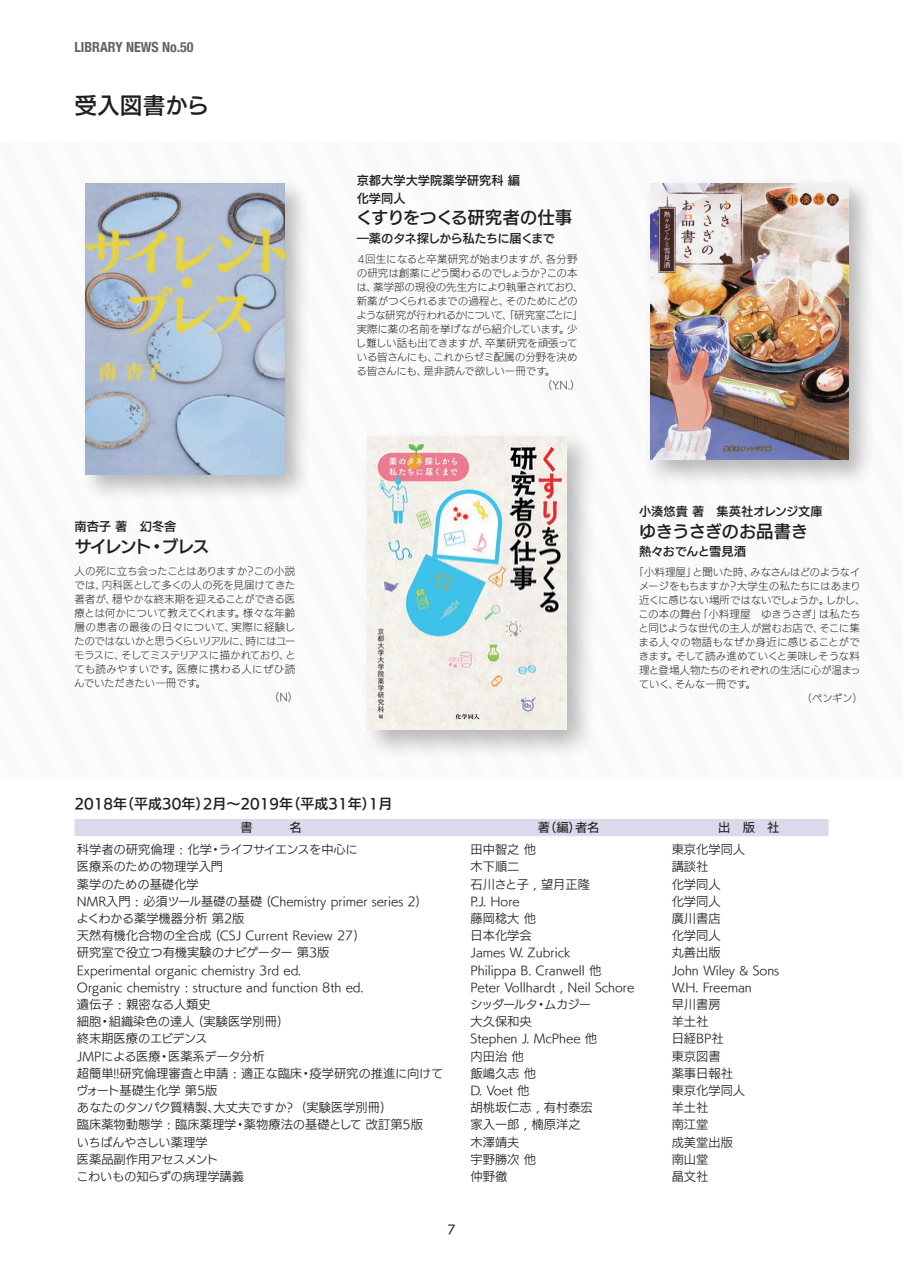
<style>
.page{position:relative;width:903px;height:1275px;background:#fff}
.page>*{position:absolute;margin:0;border:0;box-sizing:border-box;transform-origin:0 0}
.t1{font:22.75px "UD Kakugo Small Pr 6 N DB";color:#231f20}
.t2{font:17.5px "UD Kakugo Small Pr 6 N DB";letter-spacing:-.04em;color:#231f20}
.t3{font:17.5px "UD Kakugo Small Pr 6 N DB";letter-spacing:-.03em;color:#231f20}
.t4{font:17.5px "UD Kakugo Small Pr 6 N DB";letter-spacing:-.14em;color:#231f20}
.t5{font:14px "UD Kakugo Small Pr 6 N DB";color:#231f20}
.t6{font:700 condensed 14px "Helvetica Neue";color:#636366}
.t7{font:12.25px "UD Kakugo Small Pr 6 N R";color:#231f20}
.t8{font:12.25px "UD Kakugo Small Pr 6 N DB";color:#231f20}
.t9{font:12.25px "UD Kakugo Small Pr 6 N R";letter-spacing:-.02em;color:#231f20}
.t10{font:12.25px "UD Kakugo Small Pr 6 N DB";letter-spacing:-.05em;color:#231f20}
.t11{font:12.25px "UD Kakugo Small Pr 6 N M";color:#231f20}
.t12{font:12.25px "UD Kakugo Small Pr 6 N R";letter-spacing:-.085em;color:#231f20}
.t13{font:12.25px "UD Kakugo Small Pr 6 N R";letter-spacing:-.035em;color:#231f20}
.t14{font:12.25px "UD Kakugo Small Pr 6 N DB";letter-spacing:-.03em;color:#231f20}
.t15{font:10.5px/14px "UD Kakugo Small Pr 6 N L";letter-spacing:-.015em;color:#231f20}
</style>
<div class="page">
<div style="left:0;top:143px;width:903px;height:636px;background:#fbfbfb"></div>
<div style="left:80px;top:178px;width:231px;height:324px;background:#231f20;opacity:.3"></div>
<img style="left:85px;top:184px;width:199px;height:291px">
<div style="left:644px;top:177px;width:232px;height:310px;background:#231f20;opacity:.3"></div>
<img style="left:650px;top:183px;width:199px;height:277px">
<div style="left:361px;top:429px;width:235px;height:331px;background:#231f20;opacity:.3"></div>
<img style="left:368px;top:436px;width:198px;height:294px">
<div style="left:74px;top:819px;width:754px;height:17px;background:#dbd9ec"></div>
<p class="t6" style="left:74px;top:35px;width:121px">LIBRARY NEWS No.50</p>
<p class="t1" style="left:74px;top:93px;width:136px">受入図書から</p>
<p class="t8" style="left:357px;top:174px;width:165px">京都大学大学院薬学研究科編</p>
<p class="t8" style="left:357px;top:191px;width:50px">化学同人</p>
<p class="t2" style="left:356px;top:208px;width:218px">くすりをつくる研究者の仕事</p>
<p class="t10" style="left:357px;top:231px;width:200px">―薬のタネ探しから私たちに届くまで</p>
<p class="t15" style="left:356px;top:252px;width:229px">４回生になると卒業研究が始まりますが、各分野の研究は創薬にどう関わるのでしょうか？この本は、薬学部の現役の先生方により執筆されており、新薬がつくられるまでの過程と、そのためにどのような研究が行われるかについて、「研究室ごとに」実際に薬の名前を挙げながら紹介しています。少し難しい話も出てきますが、卒業研究を頑張っている皆さんにも、これからゼミ配属の分野を決める皆さんにも、是非読んで欲しい一冊です。</p>
<p class="t15" style="left:542px;top:378px;width:40px">（Y.N.）</p>
<p class="t8" style="left:639px;top:504px;width:185px">小湊悠貴著　集英社オレンジ文庫</p>
<p class="t8" style="left:74px;top:520px;width:104px">南杏子著　幻冬舎</p>
<p class="t3" style="left:639px;top:521px;width:171px">ゆきうさぎのお品書き</p>
<p class="t14" style="left:639px;top:544px;width:108px">熱々おでんと雪見酒</p>
<p class="t15" style="left:638px;top:565px;width:229px;text-indent:-5px">「小料理屋」と聞いた時、みなさんはどのようなイメージをもちますか？大学生の私たちにはあまり近くに感じない場所ではないでしょうか。しかし、この本の舞台「小料理屋　ゆきうさぎ」は私たちと同じような世代の主人が営むお店で、そこに集まる人々の物語もなぜか身近に感じることができます。そして読み進めていくと美味しそうな料理と登場人物たちのそれぞれの生活に心が温まっていく、そんな一冊です。</p>
<p class="t15" style="left:802px;top:691px;width:63px">（ペンギン）</p>
<p class="t4" style="left:74px;top:537px;width:137px">サイレント・ブレス</p>
<p class="t15" style="left:74px;top:563px;width:223px;text-align:justify">人の死に立ち会ったことはありますか？この小説では、内科医として多くの人の死を見届けてきた著者が、穏やかな終末期を迎えることができる医療とは何かについて教えてくれます。様々な年齢層の患者の最後の日々について、実際に経験したのではないかと思うくらいリアルに、時にはユーモラスに、そしてミステリアスに描かれており、とても読みやすいです。医療に携わる人にぜひ読んでいただきたい一冊です。</p>
<p class="t15" style="left:269px;top:689px;width:31px">（N）</p>
<p class="t5" style="left:74px;top:796px;width:320px">2018年（平成30年）2月～2019年（平成31年）1月</p>
<p class="t11" style="left:538px;top:821px;width:63px">著（編）者名</p>
<p class="t11" style="left:718px;top:821px;width:63px">出 版　社</p>
<p class="t7" style="left:77px;top:843px;width:282px">科学者の研究倫理 : 化学・ライフサイエンスを中心に</p>
<p class="t7" style="left:470px;top:843px;width:67px">田中智之 他</p>
<p class="t7" style="left:672px;top:843px;width:75px">東京化学同人</p>
<p class="t7" style="left:77px;top:860px;width:148px">医療系のための物理学入門</p>
<p class="t7" style="left:470px;top:860px;width:50px">木下順二</p>
<p class="t7" style="left:672px;top:860px;width:38px">講談社</p>
<p class="t7" style="left:77px;top:877px;width:123px">薬学のための基礎化学</p>
<p class="t7" style="left:470px;top:877px;width:121px">石川さと子 , 望月正隆</p>
<p class="t7" style="left:672px;top:877px;width:50px">化学同人</p>
<p class="t7" style="left:77px;top:894px;width:345px">NMR入門 : 必須ツール基礎の基礎 (Chemistry primer series 2)</p>
<p class="t7" style="left:470px;top:894px;width:51px">P.J. Hore</p>
<p class="t7" style="left:672px;top:894px;width:50px">化学同人</p>
<p class="t7" style="left:77px;top:911px;width:169px">よくわかる薬学機器分析 第2版</p>
<p class="t7" style="left:470px;top:911px;width:67px">藤岡稔大 他</p>
<p class="t7" style="left:672px;top:911px;width:50px">廣川書店</p>
<p class="t7" style="left:77px;top:929px;width:283px">天然有機化合物の全合成 (CSJ Current Review 27)</p>
<p class="t7" style="left:470px;top:929px;width:63px">日本化学会</p>
<p class="t7" style="left:672px;top:929px;width:50px">化学同人</p>
<p class="t7" style="left:77px;top:946px;width:254px">研究室で役立つ有機実験のナビゲーター 第3版</p>
<p class="t7" style="left:470px;top:946px;width:101px">James W. Zubrick</p>
<p class="t7" style="left:672px;top:946px;width:50px">丸善出版</p>
<p class="t7" style="left:77px;top:963px;width:226px">Experimental organic chemistry 3rd ed.</p>
<p class="t7" style="left:470px;top:963px;width:132px">Philippa B. Cranwell 他</p>
<p class="t7" style="left:672px;top:963px;width:109px">John Wiley &amp; Sons</p>
<p class="t7" style="left:77px;top:980px;width:288px">Organic chemistry : structure and function 8th ed.</p>
<p class="t7" style="left:470px;top:980px;width:165px">Peter Vollhardt , Neil Schore</p>
<p class="t7" style="left:672px;top:980px;width:82px">W.H. Freeman</p>
<p class="t7" style="left:77px;top:998px;width:135px">遺伝子 : 親密なる人類史</p>
<p class="t12" style="left:470px;top:998px;width:122px">シッダールタ・ムカジー</p>
<p class="t7" style="left:672px;top:998px;width:50px">早川書房</p>
<p class="t7" style="left:77px;top:1015px;width:206px">細胞・組織染色の達人 (実験医学別冊)</p>
<p class="t7" style="left:470px;top:1015px;width:63px">大久保和央</p>
<p class="t7" style="left:672px;top:1015px;width:38px">羊土社</p>
<p class="t7" style="left:77px;top:1032px;width:132px">終末期医療のエビデンス</p>
<p class="t7" style="left:470px;top:1032px;width:128px">Stephen J. McPhee 他</p>
<p class="t7" style="left:672px;top:1032px;width:54px">日経BP社</p>
<p class="t9" style="left:77px;top:1049px;width:189px">JMPによる医療・医薬系データ分析</p>
<p class="t7" style="left:470px;top:1049px;width:55px">内田治 他</p>
<p class="t7" style="left:672px;top:1049px;width:50px">東京図書</p>
<p class="t7" style="left:77px;top:1066px;width:368px">超簡単!!研究倫理審査と申請 : 適正な臨床・疫学研究の推進に向けて</p>
<p class="t7" style="left:470px;top:1066px;width:67px">飯嶋久志 他</p>
<p class="t7" style="left:672px;top:1066px;width:63px">薬事日報社</p>
<p class="t7" style="left:76px;top:1084px;width:143px">ヴォート基礎生化学 第5版</p>
<p class="t7" style="left:470px;top:1084px;width:60px">D. Voet 他</p>
<p class="t7" style="left:672px;top:1084px;width:75px">東京化学同人</p>
<p class="t7" style="left:77px;top:1101px;width:309px">あなたのタンパク質精製、大丈夫ですか? (実験医学別冊)</p>
<p class="t7" style="left:470px;top:1101px;width:124px">胡桃坂仁志 , 有村泰宏</p>
<p class="t7" style="left:672px;top:1101px;width:38px">羊土社</p>
<p class="t7" style="left:77px;top:1118px;width:348px">臨床薬物動態学 : 臨床薬理学・薬物療法の基礎として 改訂第5版</p>
<p class="t7" style="left:470px;top:1118px;width:112px">家入一郎 , 楠原洋之</p>
<p class="t7" style="left:672px;top:1118px;width:38px">南江堂</p>
<p class="t13" style="left:77px;top:1135px;width:132px">いちばんやさしい薬理学</p>
<p class="t7" style="left:470px;top:1135px;width:50px">木澤靖夫</p>
<p class="t7" style="left:672px;top:1135px;width:63px">成美堂出版</p>
<p class="t9" style="left:77px;top:1152px;width:143px">医薬品副作用アセスメント</p>
<p class="t7" style="left:470px;top:1152px;width:67px">宇野勝次 他</p>
<p class="t7" style="left:672px;top:1152px;width:38px">南山堂</p>
<p class="t7" style="left:76px;top:1170px;width:169px">こわいもの知らずの病理学講義</p>
<p class="t7" style="left:470px;top:1170px;width:38px">仲野徹</p>
<p class="t7" style="left:672px;top:1170px;width:38px">晶文社</p>
<p class="t11" style="left:447px;top:1222px;width:10px">7</p>
</div>
